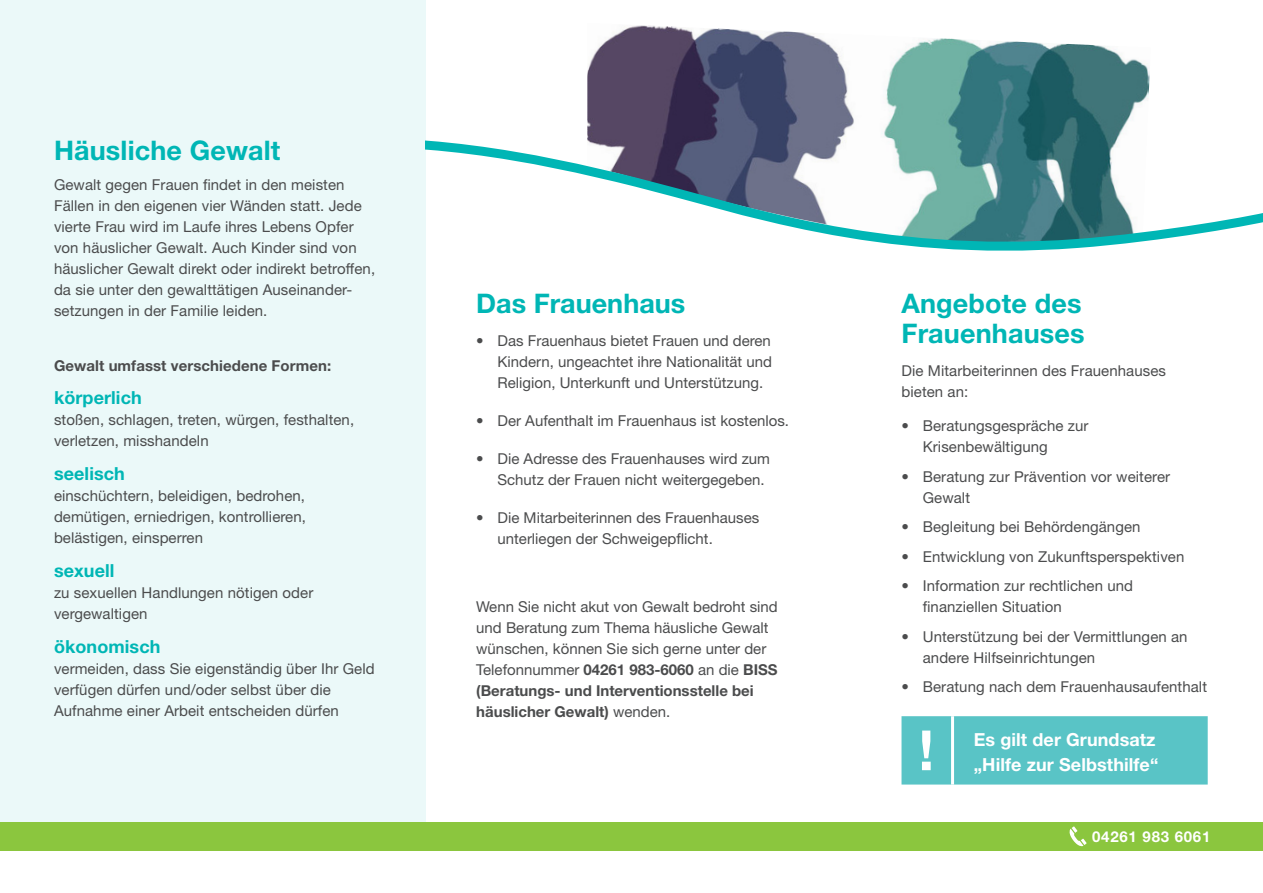
<style>
.page{position:relative;width:1263px;height:893px;background:#fff}
.page>*{position:absolute;margin:0;border:0;box-sizing:border-box;transform-origin:0 0}
.t1{font:700 55.5px "Helvetica Neue LT Std";color:#fff}
.t2{font:700 27px/30px "Helvetica Neue LT Std";letter-spacing:.005em;color:#00b6b5}
.t3{font:700 18px "Helvetica Neue LT Std";letter-spacing:.005em;color:#fff}
.t4{font:700 18px "Helvetica Neue LT Std";letter-spacing:.005em;color:#00b6b5}
.t5{font:15px/21px "Helvetica Neue LT Std";letter-spacing:.005em;color:#4b4c4d}
.t6{font:700 15px "Helvetica Neue LT Std";letter-spacing:.005em;color:#4b4c4d}
.t7{font:700 15px "Helvetica Neue LT Std";letter-spacing:.05em;color:#fff}
.s1{font-weight:700}
</style>
<div class="page">
<div style="left:0;top:0;width:425px;height:836px;background:#ebf9f9"></div>
<img style="left:587px;top:25px;width:563px;height:100px">
<div style="left:901px;top:716px;width:307px;height:68px;background:#59c4c6"></div>
<hr style="left:951px;top:716px;width:3px;height:68px;background:#fff">
<svg style="left:425px;top:125px;width:838px;height:133px"></svg>
<div style="left:0;top:822px;width:1263px;height:28px;background:#8bc63e"></div>
<svg style="left:1069px;top:826px;width:17px;height:21px"></svg>
<p class="t2" style="left:54px;top:135px;width:228px">Häusliche Gewalt</p>
<p class="t5" style="left:54px;top:174px;width:323px">Gewalt gegen Frauen findet in den meisten Fällen in den eigenen vier Wänden statt. Jede vierte Frau wird im Laufe ihres Lebens Opfer von häuslicher Gewalt. Auch Kinder sind von häuslicher Gewalt direkt oder indirekt betroffen, da sie unter den gewalttätigen Auseinander&shy;setzungen in der Familie leiden.</p>
<p class="t6" style="left:54px;top:356px;width:279px">Gewalt umfasst verschiedene Formen:</p>
<p class="t4" style="left:54px;top:387px;width:89px">körperlich</p>
<p class="t5" style="left:54px;top:409px;width:302px">stoßen, schlagen, treten, würgen, festhalten, verletzen, misshandeln</p>
<p class="t4" style="left:54px;top:463px;width:72px">seelisch</p>
<p class="t5" style="left:54px;top:485px;width:253px;text-align:justify">einschüchtern, beleidigen, bedrohen, demütigen, erniedrigen, kontrollieren, belästigen, einsperren</p>
<p class="t4" style="left:54px;top:559px;width:62px">sexuell</p>
<p class="t5" style="left:54px;top:582px;width:261px">zu sexuellen Handlungen nötigen oder vergewaltigen</p>
<p class="t4" style="left:54px;top:635px;width:108px">ökonomisch</p>
<p class="t5" style="left:54px;top:658px;width:322px">vermeiden, dass Sie eigenständig über Ihr Geld verfügen dürfen und/oder selbst über die<br>Aufnahme einer Arbeit entscheiden dürfen</p>
<p class="t2" style="left:476px;top:287px;width:211px">Das Frauenhaus</p>
<p class="t5" style="left:497px;top:330px;width:276px;text-align:justify;text-indent:-21px"><span class="s1">•</span> Das Frauenhaus bietet Frauen und deren Kindern, ungeachtet ihre Nationalität und Religion, Unterkunft und Unterstützung.</p>
<p class="t5" style="left:476px;top:410px;width:314px"><span class="s1">•</span> Der Aufenthalt im Frauenhaus ist kostenlos.</p>
<p class="t5" style="left:497px;top:448px;width:274px;text-indent:-21px"><span class="s1">•</span> Die Adresse des Frauenhauses wird zum<br>Schutz der Frauen nicht weitergegeben.</p>
<p class="t5" style="left:497px;top:507px;width:263px;text-indent:-21px"><span class="s1">•</span> Die Mitarbeiterinnen des Frauenhauses unterliegen der Schweigepflicht.</p>
<p class="t5" style="left:476px;top:595px;width:303px">Wenn Sie nicht akut von Gewalt bedroht sind und Beratung zum Thema häusliche Gewalt wünschen, können Sie sich gerne unter der Telefonnummer <span class="s1">04261 983-6060</span> an die <span class="s1">BISS (Beratungs- und Interventionsstelle bei häuslicher Gewalt)</span> wenden.</p>
<p class="t2" style="left:901px;top:287px;width:185px">Angebote des<br>Frauenhauses</p>
<p class="t5" style="left:901px;top:360px;width:266px">Die Mitarbeiterinnen des Frauenhauses bieten an:</p>
<p class="t5" style="left:923px;top:415px;width:167px;text-indent:-21px"><span class="s1">•</span> Beratungsgespräche zur<br>Krisenbewältigung</p>
<p class="t5" style="left:923px;top:466px;width:249px;text-indent:-21px"><span class="s1">•</span> Beratung zur Prävention vor weiterer<br>Gewalt</p>
<p class="t5" style="left:901px;top:516px;width:240px"><span class="s1">•</span> Begleitung bei Behördengängen</p>
<p class="t5" style="left:901px;top:546px;width:284px"><span class="s1">•</span> Entwicklung von Zukunftsperspektiven</p>
<p class="t5" style="left:923px;top:575px;width:212px;text-indent:-21px"><span class="s1">•</span> Information zur rechtlichen und finanziellen Situation</p>
<p class="t5" style="left:923px;top:626px;width:266px;text-indent:-21px"><span class="s1">•</span> Unterstützung bei der Vermittlungen an andere Hilfseinrichtungen</p>
<p class="t5" style="left:901px;top:676px;width:307px"><span class="s1">•</span> Beratung nach dem Frauenhausaufenthalt</p>
<p class="t1" style="left:918px;top:716px;width:17px">!</p>
<p class="t3" style="left:974px;top:728px;width:183px">Es gilt der Grundsatz</p>
<p class="t3" style="left:974px;top:754px;width:186px">„Hilfe zur Selbsthilfe“</p>
<p class="t7" style="left:1092px;top:827px;width:120px">04261 983 6061</p>
</div>
